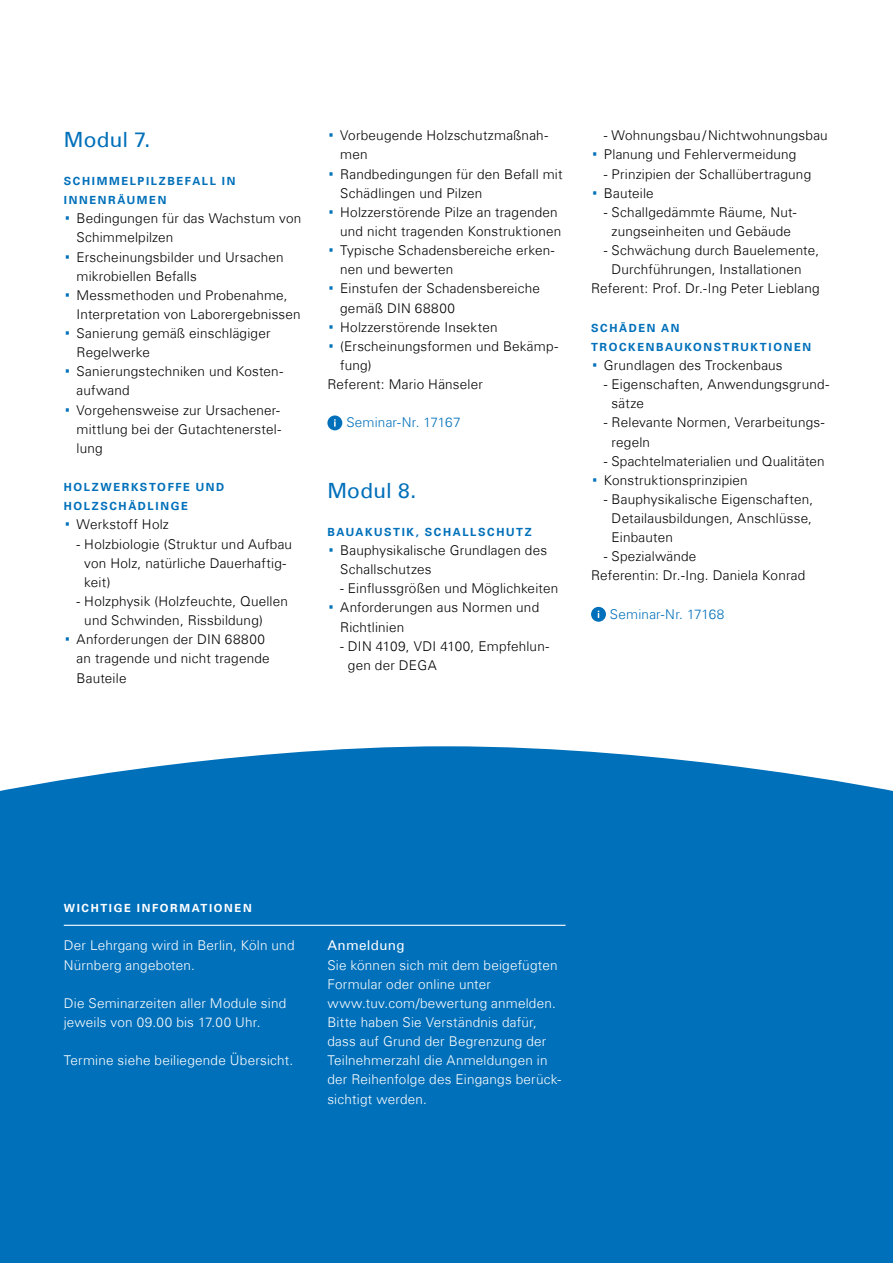
<style>
.page{position:relative;width:893px;height:1263px;background:#fff}
.page>*{position:absolute;margin:0;border:0;box-sizing:border-box;transform-origin:0 0}
._02_Subheadline___In{font:21px "Univers Com 55 Roman";letter-spacing:.01em;color:#0070ba}
._06_Copytext_with_bu{font:300 13.5px/19.2px "Univers Com 45";letter-spacing:.015em;color:#000}
._03_Copy{font:300 13.5px/19.2px "Univers Com 45";letter-spacing:.015em;color:#fff}
._03_Copy-2{font:300 13.5px/19.2px "Univers Com 45";letter-spacing:.015em;color:#000}
._03_Copy-3{font:300 13.5px "Univers Com 45";letter-spacing:.015em;color:#0070ba}
._03_Copy-4{font:13.5px "Univers Com 55 Roman";letter-spacing:.02em;color:#fff}
._04_Copyheadline{font:700 11.25px/19.2px "Univers Com 65";letter-spacing:.145em;color:#0070ba}
._04_Copyheadline-2{font:700 11.25px "Univers Com 65";letter-spacing:.145em;color:#fff}
.s1{font-family:"Univers Com 55 Roman";font-weight:400;font-size:27px;color:#0070ba}
</style>
<div class="page">
<div style="left:0;top:746px;width:893px;height:517px;background:#0070ba"></div>
<svg style="left:327px;top:415px;width:15px;height:15px"></svg>
<svg style="left:591px;top:607px;width:15px;height:15px"></svg>
<hr style="left:64px;top:925px;width:502px;height:1px;background:#fff">
<p class="_02_Subheadline___In" style="left:64px;top:127px;width:88px">Modul 7.</p>
<p class="_04_Copyheadline" style="left:64px;top:171px;width:173px">SCHIMMELPILZBEFALL IN<br>INNENRÄUMEN</p>
<p class="_06_Copytext_with_bu" style="left:77px;top:209px;width:226px;text-indent:-13px"><span class="s1">·</span> Bedingungen für das Wachstum von<br>Schimmelpilzen</p>
<p class="_06_Copytext_with_bu" style="left:77px;top:247px;width:209px;text-indent:-13px"><span class="s1">·</span> Erscheinungsbilder und Ursachen mikrobiellen Befalls</p>
<p class="_06_Copytext_with_bu" style="left:77px;top:285px;width:226px;text-indent:-13px"><span class="s1">·</span> Messmethoden und Probenahme,<br>Interpretation von Laborergebnissen</p>
<p class="_06_Copytext_with_bu" style="left:77px;top:324px;width:196px;text-indent:-13px"><span class="s1">·</span> Sanierung gemäß einschlägiger<br>Regelwerke</p>
<p class="_06_Copytext_with_bu" style="left:77px;top:362px;width:208px;text-indent:-13px"><span class="s1">·</span> Sanierungstechniken und Kosten&shy;aufwand</p>
<p class="_06_Copytext_with_bu" style="left:77px;top:400px;width:206px;text-align:justify;text-indent:-13px"><span class="s1">·</span> Vorgehensweise zur Ursachener&shy;mittlung bei der Gutachtenerstel&shy;lung</p>
<p class="_04_Copyheadline" style="left:64px;top:478px;width:162px">HOLZWERKSTOFFE UND<br>HOLZSCHÄDLINGE</p>
<p class="_06_Copytext_with_bu" style="left:64px;top:515px;width:107px"><span class="s1">·</span> Werkstoff Holz</p>
<p class="_06_Copytext_with_bu" style="left:84px;top:534px;width:209px;text-indent:-8px">- Holzbiologie (Struktur und Aufbau von Holz, natürliche Dauerhaftig&shy;keit)</p>
<p class="_03_Copy-2" style="left:84px;top:591px;width:205px;text-indent:-8px">- Holzphysik (Holzfeuchte, Quellen und Schwinden, Rissbildung)</p>
<p class="_06_Copytext_with_bu" style="left:77px;top:630px;width:195px;text-indent:-13px"><span class="s1">·</span> Anforderungen der DIN 68800 an tragende und nicht tragende<br>Bauteile</p>
<p class="_06_Copytext_with_bu" style="left:340px;top:126px;width:210px;text-indent:-13px"><span class="s1">·</span> Vorbeugende Holzschutzmaßnah&shy;men</p>
<p class="_06_Copytext_with_bu" style="left:340px;top:164px;width:224px;text-indent:-13px"><span class="s1">·</span> Randbedingungen für den Befall mit<br>Schädlingen und Pilzen</p>
<p class="_06_Copytext_with_bu" style="left:327px;top:202px;width:235px;text-align:right"><span class="s1">·</span> Holzzerstörende Pilze an tragenden und nicht tragenden Konstruktionen</p>
<p class="_06_Copytext_with_bu" style="left:340px;top:241px;width:216px;text-indent:-13px"><span class="s1">·</span> Typische Schadensbereiche erken&shy;nen und bewerten</p>
<p class="_06_Copytext_with_bu" style="left:340px;top:279px;width:201px;text-indent:-13px"><span class="s1">·</span> Einstufen der Schadensbereiche gemäß DIN 68800</p>
<p class="_06_Copytext_with_bu" style="left:327px;top:317px;width:172px"><span class="s1">·</span> Holzzerstörende Insekten</p>
<p class="_06_Copytext_with_bu" style="left:340px;top:336px;width:219px;text-indent:-13px"><span class="s1">·</span> (Erscheinungsformen und Bekämp&shy;fung)</p>
<p class="_03_Copy-2" style="left:327px;top:375px;width:157px">Referent: Mario Hänseler</p>
<p class="_03_Copy-3" style="left:346px;top:414px;width:116px">Seminar-Nr. 17167</p>
<p class="_02_Subheadline___In" style="left:327px;top:477px;width:90px">Modul 8.</p>
<p class="_04_Copyheadline" style="left:327px;top:522px;width:206px">BAUAKUSTIK, SCHALLSCHUTZ</p>
<p class="_06_Copytext_with_bu" style="left:340px;top:540px;width:208px;text-indent:-13px"><span class="s1">·</span> Bauphysikalische Grundlagen des<br>Schallschutzes</p>
<p class="_06_Copytext_with_bu" style="left:340px;top:579px;width:220px">- Einflussgrößen und Möglichkeiten</p>
<p class="_06_Copytext_with_bu" style="left:340px;top:598px;width:200px;text-indent:-13px"><span class="s1">·</span> Anforderungen aus Normen und<br>Richtlinien</p>
<p class="_06_Copytext_with_bu" style="left:348px;top:636px;width:203px;text-indent:-8px">- DIN 4109, VDI 4100, Empfehlun&shy;gen der DEGA</p>
<p class="_06_Copytext_with_bu" style="left:604px;top:126px;width:225px">- Wohnungsbau / Nichtwohnungsbau</p>
<p class="_06_Copytext_with_bu" style="left:591px;top:145px;width:207px"><span class="s1">·</span> Planung und Fehlervermeidung</p>
<p class="_06_Copytext_with_bu" style="left:604px;top:164px;width:209px">- Prinzipien der Schallübertragung</p>
<p class="_06_Copytext_with_bu" style="left:591px;top:183px;width:64px"><span class="s1">·</span> Bauteile</p>
<p class="_06_Copytext_with_bu" style="left:604px;top:202px;width:194px;text-align:center">- Schallgedämmte Räume, Nut&shy;zungseinheiten und Gebäude</p>
<p class="_06_Copytext_with_bu" style="left:612px;top:241px;width:209px;text-indent:-8px">- Schwächung durch Bauelemente,<br>Durchführungen, Installationen</p>
<p class="_03_Copy-2" style="left:591px;top:279px;width:230px">Referent: Prof. Dr.-Ing Peter Lieblang</p>
<p class="_04_Copyheadline" style="left:591px;top:318px;width:222px">SCHÄDEN AN<br>TROCKENBAUKONSTRUKTIONEN</p>
<p class="_06_Copytext_with_bu" style="left:591px;top:356px;width:193px"><span class="s1">·</span> Grundlagen des Trockenbaus</p>
<p class="_06_Copytext_with_bu" style="left:612px;top:375px;width:219px;text-indent:-8px">- Eigenschaften, Anwendungsgrund&shy;sätze</p>
<p class="_06_Copytext_with_bu" style="left:612px;top:413px;width:215px;text-indent:-8px">- Relevante Normen, Verarbeitungs&shy;regeln</p>
<p class="_06_Copytext_with_bu" style="left:604px;top:451px;width:222px">- Spachtelmaterialien und Qualitäten</p>
<p class="_06_Copytext_with_bu" style="left:591px;top:470px;width:158px"><span class="s1">·</span> Konstruktionsprinzipien</p>
<p class="_06_Copytext_with_bu" style="left:612px;top:489px;width:203px;text-align:justify;text-indent:-8px">- Bauphysikalische Eigenschaften, Detailausbildungen, Anschlüsse, Einbauten</p>
<p class="_06_Copytext_with_bu" style="left:604px;top:547px;width:94px">- Spezialwände</p>
<p class="_03_Copy-2" style="left:591px;top:566px;width:216px">Referentin: Dr.-Ing. Daniela Konrad</p>
<p class="_03_Copy-3" style="left:610px;top:606px;width:116px">Seminar-Nr. 17168</p>
<p class="_04_Copyheadline-2" style="left:64px;top:901px;width:189px">WICHTIGE INFORMATIONEN</p>
<p class="_03_Copy" style="left:64px;top:936px;width:232px">Der Lehrgang wird in Berlin, Köln und<br>Nürnberg angeboten.</p>
<p class="_03_Copy" style="left:64px;top:993px;width:224px">Die Seminarzeiten aller Module sind jeweils von 09.00 bis 17.00 Uhr.</p>
<p class="_03_Copy" style="left:64px;top:1051px;width:231px">Termine siehe beiliegende Übersicht.</p>
<p class="_03_Copy-4" style="left:327px;top:937px;width:79px">Anmeldung</p>
<p class="_03_Copy" style="left:327px;top:955px;width:235px">Sie können sich mit dem beigefügten<br>Formular oder online unter www.tuv.com/bewertung anmelden.<br>Bitte haben Sie Verständnis dafür, dass auf Grund der Begrenzung der<br>Teilnehmerzahl die Anmeldungen in der Reihenfolge des Eingangs berück&shy;sichtigt werden.</p>
</div>
